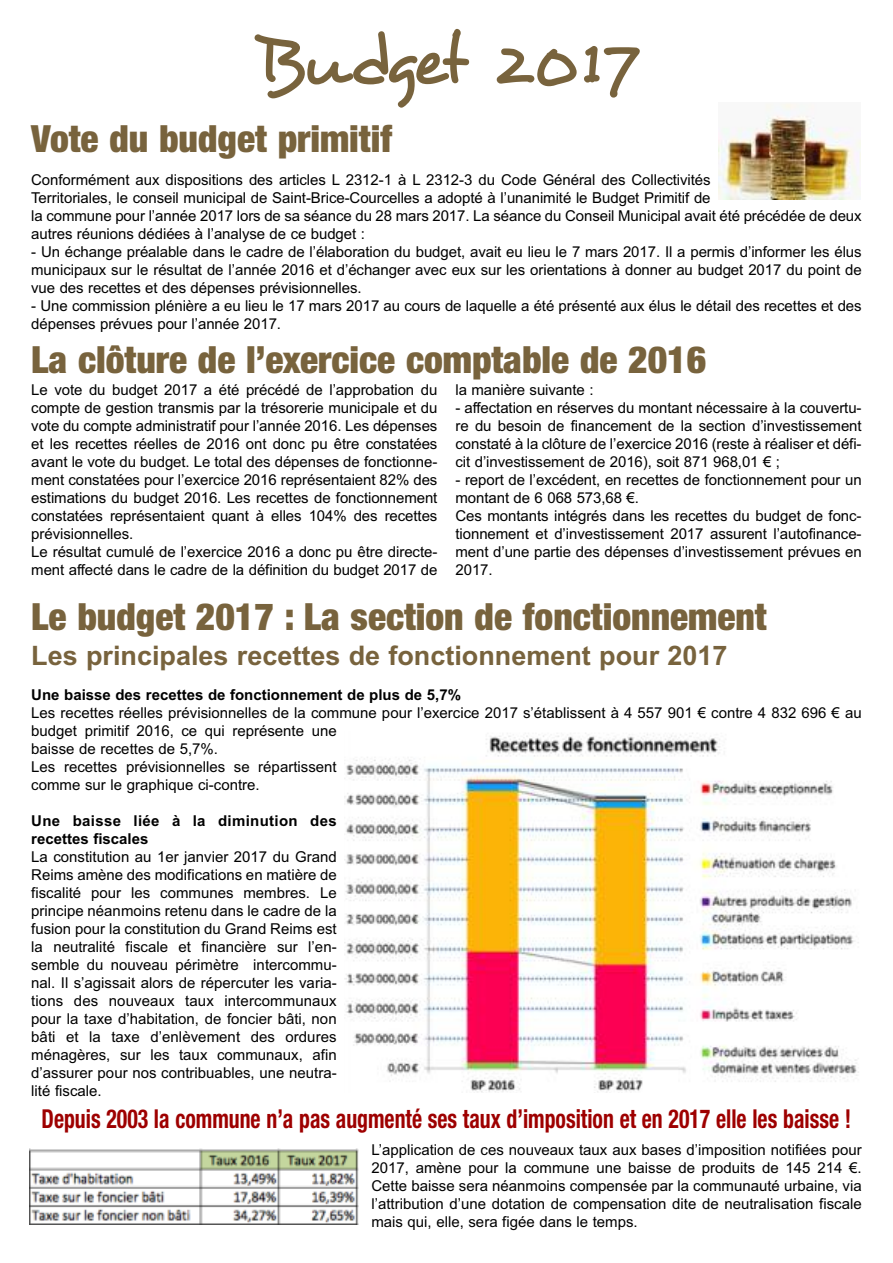
<style>
.page{position:relative;width:893px;height:1263px;background:#fff}
.page>*{position:absolute;margin:0;border:0;box-sizing:border-box;transform-origin:0 0}
.t1{font:72px "Desyrel";letter-spacing:-.045em;color:#78633d}
.t2{font:900 condensed 37.5px "Helvetica Neue";color:#78633d}
.t3{font:700 27px "Arial";color:#78633d}
.t4{font:700 condensed 26.1px "Helvetica Neue";color:#9e0000;scale:.83 1}
.t5{font:15px/18px "Arial";letter-spacing:-.005em;color:#000}
.t6{font:700 15px "Arial";color:#000}
.t7{font:700 15px/18px "Arial";letter-spacing:.02em;color:#000}
</style>
<div class="page">
<img style="left:718px;top:103px;width:143px;height:96px">
<img style="left:344px;top:733px;width:515px;height:359px">
<img style="left:30px;top:1148px;width:328px;height:77px">
<h1 class="t1" style="left:256px;top:16px;width:383px">Budget 2017</h1>
<h2 class="t2" style="left:31px;top:108px;width:362px">Vote du budget primitif</h2>
<p class="t5" style="left:31px;top:170px;width:832px">Conformément aux dispositions des articles L 2312-1 à L 2312-3 du Code Général des Collectivités<br>Territoriales, le conseil municipal de Saint-Brice-Courcelles a adopté à l’unanimité le Budget Primitif de<br>la commune pour l’année 2017 lors de sa séance du 28 mars 2017. La séance du Conseil Municipal avait été précédée de deux autres réunions dédiées à l’analyse de ce budget :</p>
<p class="t5" style="left:31px;top:242px;width:832px;text-align:justify">- Un échange préalable dans le cadre de l’élaboration du budget, avait eu lieu le 7 mars 2017. Il a permis d’informer les élus municipaux sur le résultat de l’année 2016 et d’échanger avec eux sur les orientations à donner au budget 2017 du point de vue des recettes et des dépenses prévisionnelles.</p>
<p class="t5" style="left:31px;top:296px;width:832px">- Une commission plénière a eu lieu le 17 mars 2017 au cours de laquelle a été présenté aux élus le détail des recettes et des dépenses prévues pour l’année 2017.</p>
<h2 class="t2" style="left:31px;top:328px;width:676px">La clôture de l’exercice comptable de 2016</h2>
<p class="t5" style="left:31px;top:381px;width:408px">Le vote du budget 2017 a été précédé de l’approbation du compte de gestion transmis par la trésorerie municipale et du vote du compte administratif pour l’année 2016. Les dépenses et les recettes réelles de 2016 ont donc pu être constatées avant le vote du budget. Le total des dépenses de fonctionne&shy;ment constatées pour l’exercice 2016 représentaient 82% des estimations du budget 2016. Les recettes de fonctionnement constatées représentaient quant à elles 104% des recettes prévisionnelles.<br>Le résultat cumulé de l’exercice 2016 a donc pu être directe&shy;ment affecté dans le cadre de la définition du budget 2017 de</p>
<p class="t5" style="left:455px;top:381px;width:139px">la manière suivante :</p>
<p class="t5" style="left:455px;top:399px;width:408px;text-align:justify">- affectation en réserves du montant nécessaire à la couvertu&shy;re du besoin de financement de la section d’investissement constaté à la clôture de l’exercice 2016 (reste à réaliser et défi&shy;cit d’investissement de 2016), soit 871 968,01 € ;</p>
<p class="t5" style="left:455px;top:471px;width:408px">- report de l’excédent, en recettes de fonctionnement pour un montant de 6 068 573,68 €.<br>Ces montants intégrés dans les recettes du budget de fonc&shy;tionnement et d’investissement 2017 assurent l’autofinance&shy;ment d’une partie des dépenses d’investissement prévues en 2017.</p>
<h2 class="t2" style="left:31px;top:586px;width:737px">Le budget 2017 : La section de fonctionnement</h2>
<h3 class="t3" style="left:31px;top:640px;width:698px">Les principales recettes de fonctionnement pour 2017</h3>
<p class="t6" style="left:31px;top:685px;width:431px">Une baisse des recettes de fonctionnement de plus de 5,7%</p>
<p class="t5" style="left:31px;top:703px;width:832px">Les recettes réelles prévisionnelles de la commune pour l’exercice 2017 s’établissent à 4 557 901 € contre 4 832 696 € au budget primitif 2016, ce qui représente une<br>baisse de recettes de 5,7%.<br>Les recettes prévisionnelles se répartissent<br>comme sur le graphique ci-contre.</p>
<p class="t7" style="left:31px;top:811px;width:307px">Une baisse liée à la diminution des recettes fiscales</p>
<p class="t5" style="left:31px;top:847px;width:307px;text-align:justify">La constitution au 1er janvier 2017 du Grand Reims amène des modifications en matière de fiscalité pour les communes membres. Le principe néanmoins retenu dans le cadre de la fusion pour la constitution du Grand Reims est la neutralité fiscale et financière sur l’en&shy;semble du nouveau périmètre intercommu&shy;nal. Il s’agissait alors de répercuter les varia&shy;tions des nouveaux taux intercommunaux pour la taxe d’habitation, de foncier bâti, non bâti et la taxe d’enlèvement des ordures ménagères, sur les taux communaux, afin d’assurer pour nos contribuables, une neutra&shy;lité fiscale.</p>
<h3 class="t4" style="left:42px;top:1097px;width:977px">Depuis 2003 la commune n’a pas augmenté ses taux d’imposition et en 2017 elle les baisse !</h3>
<p class="t5" style="left:371px;top:1140px;width:492px;text-align:justify">L’application de ces nouveaux taux aux bases d’imposition notifiées pour 2017, amène pour la commune une baisse de produits de 145 214 €.<br>Cette baisse sera néanmoins compensée par la communauté urbaine, via l’attribution d’une dotation de compensation dite de neutralisation fiscale mais qui, elle, sera figée dans le temps.</p>
</div>
